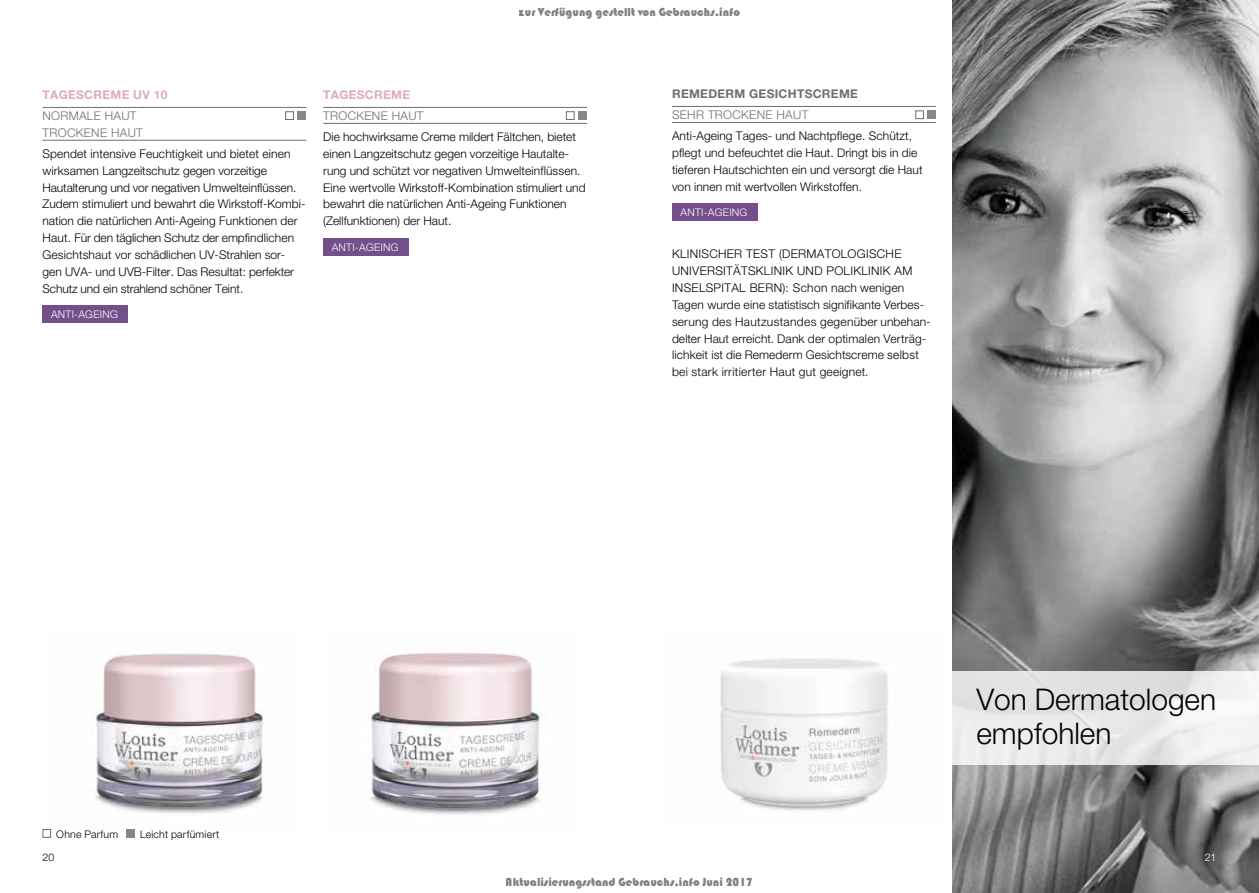
<style>
.page{position:relative;width:1259px;height:893px;background:#fff}
.page>*{position:absolute;margin:0;border:0;box-sizing:border-box;transform-origin:0 0}
.t1{font:300 29.85px/34.2px "Helvetica Neue";color:#000}
.t2{font:300 12px/16.8px "Helvetica Neue";letter-spacing:.005em;color:#000}
.t3{font:12px "Bauhaus 93";color:rgb(0 0 0/.5)}
.t4{font:300 12px/16.8px "Helvetica Neue";letter-spacing:.025em;color:#6e6e6e}
.t5{font:700 12px "Helvetica Neue";letter-spacing:.025em;color:#ddadb7}
.t6{font:700 12px "Helvetica Neue";letter-spacing:.025em;color:#6e6e6e}
.t7{font:300 10.5px "Helvetica Neue";letter-spacing:.025em;color:#fff}
.t8{font:300 10.5px "Helvetica Neue";letter-spacing:.02em;color:#000}
</style>
<div class="page">
<img style="left:952px;top:0;width:307px;height:893px">
<img style="left:51px;top:653px;width:213px;height:178px">
<hr style="left:672px;top:106px;width:263px;height:1px;background:#6e6e6e">
<hr style="left:672px;top:122px;width:263px;height:1px;background:#6e6e6e">
<div style="left:915px;top:110px;width:9px;height:9px;border:1px solid #6e6e6e"></div>
<div style="left:927px;top:110px;width:8px;height:9px;background:#868786"></div>
<div style="left:672px;top:204px;width:85px;height:17px;background:#734f8b"></div>
<svg style="left:952px;top:671px;width:307px;height:93px;fill:#e9e9e9"></svg>
<hr style="left:43px;top:107px;width:263px;height:1px;background:#6e6e6e">
<hr style="left:43px;top:140px;width:263px;height:1px;background:#6e6e6e">
<div style="left:285px;top:111px;width:9px;height:9px;border:1px solid #6e6e6e"></div>
<div style="left:298px;top:111px;width:8px;height:9px;background:#868786"></div>
<div style="left:43px;top:306px;width:85px;height:17px;background:#734f8b"></div>
<div style="left:43px;top:829px;width:8px;height:9px;border:1px solid #6e6e6e"></div>
<div style="left:126px;top:829px;width:9px;height:9px;background:#868786"></div>
<img style="left:368px;top:649px;width:172px;height:166px">
<hr style="left:323px;top:107px;width:264px;height:1px;background:#6e6e6e">
<hr style="left:323px;top:123px;width:264px;height:1px;background:#6e6e6e">
<div style="left:566px;top:111px;width:8px;height:9px;border:1px solid #6e6e6e"></div>
<div style="left:578px;top:111px;width:9px;height:9px;background:#868786"></div>
<div style="left:323px;top:238px;width:85px;height:17px;background:#734f8b"></div>
<img style="left:720px;top:658px;width:168px;height:153px">
<p class="t3" style="left:519px;top:6px;width:223px">zur Verfügung gestellt von Gebrauchs.info</p>
<p class="t5" style="left:43px;top:87px;width:126px">TAGESCREME UV 10</p>
<p class="t4" style="left:43px;top:107px;width:102px">NORMALE HAUT<br>TROCKENE HAUT</p>
<p class="t2" style="left:43px;top:145px;width:264px">Spendet intensive Feuchtigkeit und bietet einen wirksamen Langzeitschutz gegen vorzeitige Hautalterung und vor negativen Umwelteinflüssen.<br>Zudem stimuliert und bewahrt die Wirkstoff-Kombi&shy;nation die natürlichen Anti-Ageing Funktionen der Haut. Für den täglichen Schutz der empfindlichen Gesichtshaut vor schädlichen UV-Strahlen sor&shy;gen UVA- und UVB-Filter. Das Resultat: perfekter Schutz und ein strahlend schöner Teint.</p>
<p class="t7" style="left:51px;top:308px;width:68px">ANTI-AGEING</p>
<p class="t5" style="left:323px;top:87px;width:88px">TAGESCREME</p>
<p class="t4" style="left:323px;top:107px;width:102px">TROCKENE HAUT</p>
<p class="t2" style="left:323px;top:128px;width:264px">Die hochwirksame Creme mildert Fältchen, bietet einen Langzeitschutz gegen vorzeitige Hautalte&shy;rung und schützt vor negativen Umwelteinflüssen.<br>Eine wertvolle Wirkstoff-Kombination stimuliert und bewahrt die natürlichen Anti-Ageing Funktionen (Zellfunktionen) der Haut.</p>
<p class="t7" style="left:332px;top:241px;width:68px">ANTI-AGEING</p>
<p class="t6" style="left:672px;top:86px;width:187px">REMEDERM GESICHTSCREME</p>
<p class="t4" style="left:672px;top:106px;width:138px">SEHR TROCKENE HAUT</p>
<p class="t2" style="left:672px;top:127px;width:252px">Anti-Ageing Tages- und Nachtpflege. Schützt, pflegt und befeuchtet die Haut. Dringt bis in die tieferen Hautschichten ein und versorgt die Haut von innen mit wertvollen Wirkstoffen.</p>
<p class="t7" style="left:680px;top:206px;width:68px">ANTI-AGEING</p>
<p class="t2" style="left:672px;top:245px;width:259px">KLINISCHER TEST (DERMATOLOGISCHE UNIVERSITÄTSKLINIK UND POLIKLINIK AM INSELSPITAL BERN): Schon nach wenigen Tagen wurde eine statistisch signifikante Verbes&shy;serung des Hautzustandes gegenüber unbehan&shy;delter Haut erreicht. Dank der optimalen Verträg&shy;lichkeit ist die Remederm Gesichtscreme selbst bei stark irritierter Haut gut geeignet.</p>
<p class="t8" style="left:56px;top:827px;width:63px">Ohne Parfum</p>
<p class="t8" style="left:140px;top:827px;width:81px">Leicht parfümiert</p>
<p class="t8" style="left:43px;top:851px;width:13px">20</p>
<p class="t3" style="left:506px;top:875px;width:249px">Aktualisierungsstand Gebrauchs.info Juni 2017</p>
<h1 class="t1" style="left:976px;top:681px;width:241px">Von Dermatologen empfohlen</h1>
<p class="t7" style="left:1204px;top:851px;width:13px">21</p>
</div>
